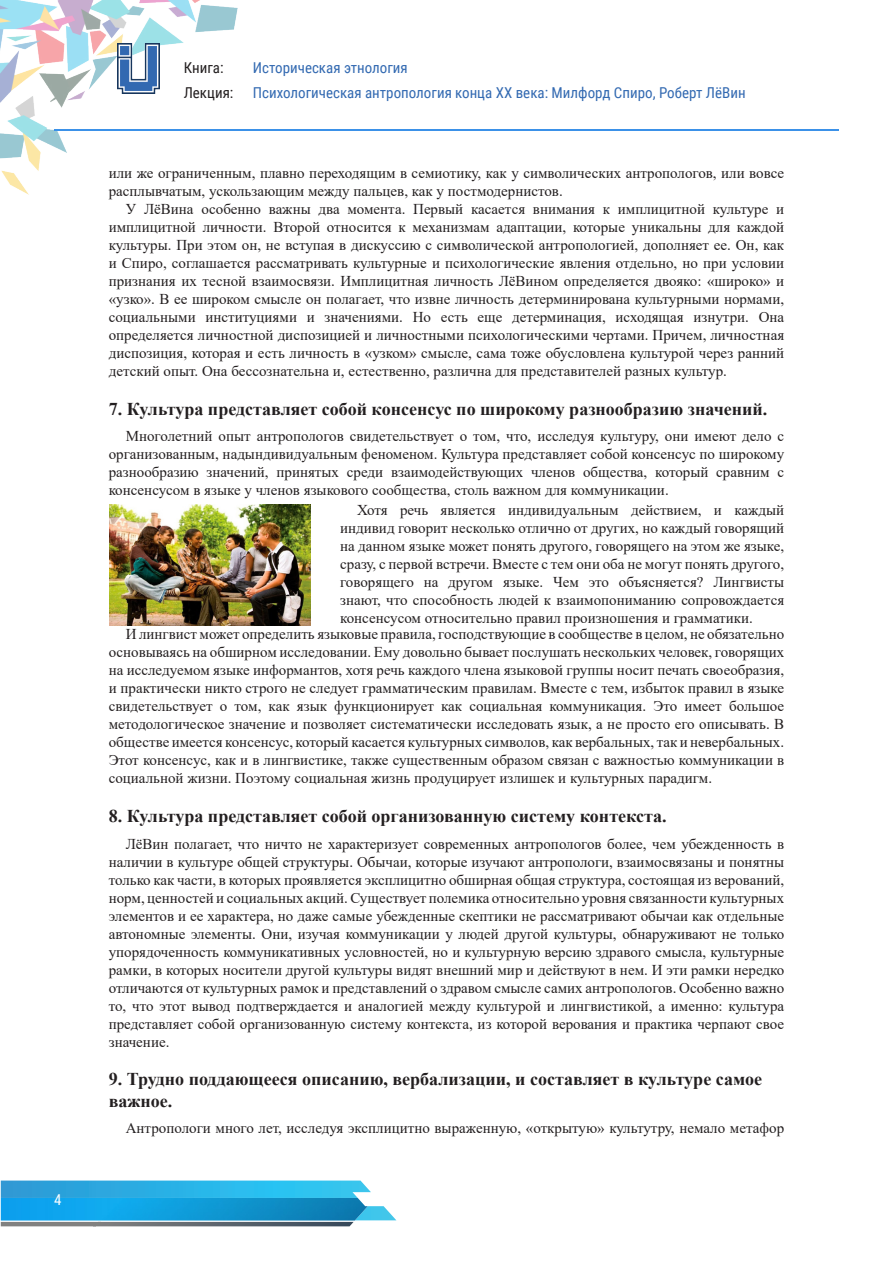
<style>
.page{position:relative;width:893px;height:1263px;background:#fff}
.page>*{position:absolute;margin:0;border:0;box-sizing:border-box;transform-origin:0 0}
.tema{font:700 18px/21.6px "Times New Roman";color:#231f20}
.t1{font:15px/18px "Times New Roman";color:#231f20;text-align:justify}
.t2{font:15px/25.5px "Roboto Condensed";color:#3269b1}
.t3{font:15px/25.5px "Roboto Condensed";color:#231f20}
.t4{font:15px "Roboto Condensed";color:#fff}
</style>
<div class="page">
<img style="left:0;top:0;width:238px;height:195px">
<hr style="left:54px;top:129px;width:785px;height:2px;background:#3b91e8">
<img style="left:118px;top:44px;width:41px;height:49px">
<svg style="left:1px;top:1180px;width:395px;height:46px;background:#5bb6d9"></svg>
<img style="left:1px;top:1198px;width:367px;height:22px">
<img style="left:110px;top:505px;width:200px;height:120px">
<p class="t4" style="left:54px;top:1189px;width:9px">4</p>
<p class="t3" style="left:184px;top:54px;width:51px">Книга:<br>Лекция:</p>
<p class="t2" style="left:253px;top:54px;width:494px">Историческая этнология<br>Психологическая антропология конца ХХ века: Милфорд Спиро, Роберт ЛёВин</p>
<p class="t1" style="left:109px;top:164px;width:677px">или же ограниченным, плавно переходящим в семиотику, как у символических антропологов, или вовсе расплывчатым, ускользающим между пальцев, как у постмодернистов.</p>
<p class="t1" style="left:109px;top:200px;width:677px;text-indent:17px">У ЛёВина особенно важны два момента. Первый касается внимания к имплицитной культуре и имплицитной личности. Второй относится к механизмам адаптации, которые уникальны для каждой культуры. При этом он, не вступая в дискуссию с символической антропологией, дополняет ее. Он, как и Спиро, соглашается рассматривать культурные и психологические явления отдельно, но при условии признания их тесной взаимосвязи. Имплицитная личность ЛёВином определяется двояко: «широко» и «узко». В ее широком смысле он полагает, что извне личность детерминирована культурными нормами, социальными институциями и значениями. Но есть еще детерминация, исходящая изнутри. Она определяется личностной диспозицией и личностными психологическими чертами. Причем, личностная диспозиция, которая и есть личность в «узком» смысле, сама тоже обусловлена культурой через ранний детский опыт. Она бессознательна и, естественно, различна для представителей разных культур.</p>
<p class="tema" style="left:109px;top:397px;width:660px">7. Культура представляет собой консенсус по широкому разнообразию значений.</p>
<p class="t1" style="left:109px;top:427px;width:677px;text-indent:17px">Многолетний опыт антропологов свидетельствует о том, что, исследуя культуру, они имеют дело с организованным, надындивидуальным феноменом. Культура представляет собой консенсус по широкому разнообразию значений, принятых среди взаимодействующих членов общества, который сравним с консенсусом в языке у членов языкового сообщества, столь важном для коммуникации.</p>
<p class="t1" style="left:340px;top:501px;width:446px;text-indent:17px">Хотя речь является индивидуальным действием, и каждый индивид говорит несколько отлично от других, но каждый говорящий на данном языке может понять другого, говорящего на этом же языке, сразу, с первой встречи. Вместе с тем они оба не могут понять другого, говорящего на другом языке. Чем это объясняется? Лингвисты знают, что способность людей к взаимопониманию сопровождается консенсусом относительно правил произношения и грамматики.</p>
<p class="t1" style="left:109px;top:625px;width:677px;text-indent:17px">И лингвист может определить языковые правила, господствующие в сообществе в целом, не обязательно основываясь на обширном исследовании. Ему довольно бывает послушать нескольких человек, говорящих на исследуемом языке информантов, хотя речь каждого члена языковой группы носит печать своеобразия, и практически никто строго не следует грамматическим правилам. Вместе с тем, избыток правил в языке свидетельствует о том, как язык функционирует как социальная коммуникация. Это имеет большое методологическое значение и позволяет систематически исследовать язык, а не просто его описывать. В обществе имеется консенсус, который касается культурных символов, как вербальных, так и невербальных.<br>Этот консенсус, как и в лингвистике, также существенным образом связан с важностью коммуникации в социальной жизни. Поэтому социальная жизнь продуцирует излишек и культурных парадигм.</p>
<p class="tema" style="left:109px;top:805px;width:559px">8. Культура представляет собой организованную систему контекста.</p>
<p class="t1" style="left:109px;top:834px;width:677px;text-indent:17px">ЛёВин полагает, что ничто не характеризует современных антропологов более, чем убежденность в наличии в культуре общей структуры. Обычаи, которые изучают антропологи, взаимосвязаны и понятны только как части, в которых проявляется эксплицитно обширная общая структура, состоящая из верований, норм, ценностей и социальных акций. Существует полемика относительно уровня связанности культурных элементов и ее характера, но даже самые убежденные скептики не рассматривают обычаи как отдельные автономные элементы. Они, изучая коммуникации у людей другой культуры, обнаруживают не только упорядоченность коммуникативных условностей, но и культурную версию здравого смысла, культурные рамки, в которых носители другой культуры видят внешний мир и действуют в нем. И эти рамки нередко отличаются от культурных рамок и представлений о здравом смысле самих антропологов. Особенно важно то, что этот вывод подтверждается и аналогией между культурой и лингвистикой, а именно: культура представляет собой организованную систему контекста, из которой верования и практика черпают свое значение.</p>
<p class="tema" style="left:109px;top:1068px;width:655px">9. Трудно поддающееся описанию, вербализации, и составляет в культуре самое важное.</p>
<p class="t1" style="left:126px;top:1119px;width:660px">Антропологи много лет, исследуя эксплицитно выраженную, «открытую» культутру, немало метафор</p>
</div>
